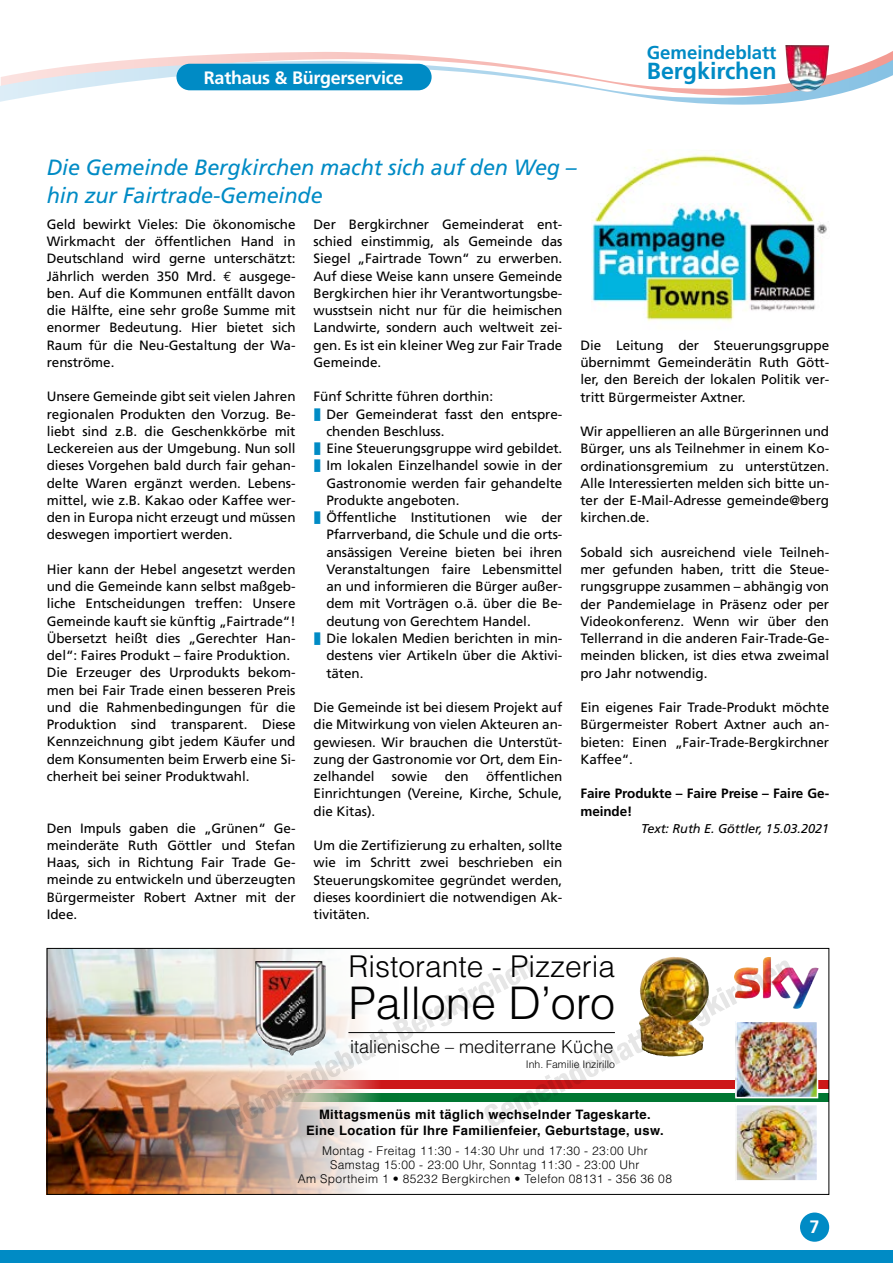
<style>
.page{position:relative;width:893px;height:1263px;background:#fff}
.page>*{position:absolute;margin:0;border:0;box-sizing:border-box;transform-origin:0 0}
.t1{font:300 45px "Helvetica";color:#000}
.t2{font:300 30px "Helvetica";color:#000}
.t3{font:700 23.25px "Frutiger";color:#008bc5}
.t4{font:italic 22.05px/28.5px "Frutiger";letter-spacing:-.005em;color:#008bc5}
.t5{font:700 18.6px "Frutiger";letter-spacing:-.005em;color:#008bc5}
.t6{font:300 18px "Helvetica";color:#000}
.t7{font:700 18px "Frutiger";letter-spacing:-.015em;color:#fff}
.t8{font:13.5px/17.2px "Frutiger";letter-spacing:-.005em;color:#000;text-align:justify}
.t9{font:700 13.5px/17.2px "Frutiger";letter-spacing:-.005em;color:#000}
.t10{font:700 13.05px/15.6px "Helvetica";letter-spacing:.03em;color:#000;text-align:center}
.t11{font:italic 12.75px "Frutiger";letter-spacing:-.005em;color:#000}
.t12{font:300 12px/14.4px "Helvetica";letter-spacing:.03em;color:#000;text-align:center}
.t13{font:300 10.5px "Helvetica";color:#000}
.s1{font-family:"Euro Mono"}
</style>
<div class="page">
<svg style="left:0;top:53px;width:893px;height:52px"></svg>
<div style="left:0;top:1250px;width:893px;height:13px;background:#008bc5"></div>
<div style="left:800px;top:1212px;width:29px;height:30px;background:#008bc5;border-radius:50%"></div>
<div style="left:176px;top:64px;width:256px;height:26px;background:#008bc5;border-radius:13px"></div>
<img style="left:785px;top:45px;width:44px;height:48px">
<img style="left:591px;top:149px;width:236px;height:174px">
<svg style="left:794px;top:1093px;width:33px;height:9px"></svg>
<img style="left:49px;top:950px;width:313px;height:243px">
<div style="left:47px;top:948px;width:782px;height:247px;border:1px solid #000"></div>
<img style="left:659px;top:957px;width:13px;height:3px">
<img style="left:763px;top:957px;width:8px;height:3px">
<img style="left:794px;top:1024px;width:21px;height:71px">
<div style="left:735px;top:1021px;width:83px;height:77px;border:2px solid #fff"></div>
<img style="left:738px;top:1107px;width:77px;height:71px">
<div style="left:735px;top:1104px;width:83px;height:77px;border:2px solid #fff"></div>
<svg style="left:224px;top:960px;width:258px;height:168px"></svg>
<img style="left:482px;top:960px;width:312px;height:168px">
<h3 class="t7" style="left:204px;top:67px;width:201px">Rathaus &amp; Bürgerservice</h3>
<h3 class="t5" style="left:647px;top:42px;width:131px">Gemeindeblatt</h3>
<h3 class="t3" style="left:647px;top:58px;width:131px">Bergkirchen</h3>
<h3 class="t4" style="left:47px;top:152px;width:531px">Die Gemeinde Bergkirchen macht sich auf den Weg – hin zur Fairtrade-Gemeinde</h3>
<p class="t8" style="left:47px;top:215px;width:250px">Geld bewirkt Vieles: Die ökonomische Wirkmacht der öffentlichen Hand in Deutschland wird gerne unterschätzt:<br>Jährlich werden 350 Mrd. <span class="s1">€</span> ausgege&shy;ben. Auf die Kommunen entfällt davon die Hälfte, eine sehr große Summe mit enormer Bedeutung. Hier bietet sich Raum für die Neu-Gestaltung der Wa&shy;renströme.</p>
<p class="t8" style="left:47px;top:388px;width:250px">Unsere Gemeinde gibt seit vielen Jahren regionalen Produkten den Vorzug. Be&shy;liebt sind z.B. die Geschenkkörbe mit Leckereien aus der Umgebung. Nun soll dieses Vorgehen bald durch fair gehan&shy;delte Waren ergänzt werden. Lebens&shy;mittel, wie z.B. Kakao oder Kaffee wer&shy;den in Europa nicht erzeugt und müssen deswegen importiert werden.</p>
<p class="t8" style="left:47px;top:560px;width:250px;text-align:left">Hier kann der Hebel angesetzt werden und die Gemeinde kann selbst maßgeb&shy;liche Entscheidungen treffen: Unsere Gemeinde kauft sie künftig „Fairtrade“!<br>Übersetzt heißt dies „Gerechter Han&shy;del“: Faires Produkt – faire Produktion.<br>Die Erzeuger des Urprodukts bekom&shy;men bei Fair Trade einen besseren Preis und die Rahmenbedingungen für die Produktion sind transparent. Diese Kennzeichnung gibt jedem Käufer und dem Konsumenten beim Erwerb eine Si&shy;cherheit bei seiner Produktwahl.</p>
<p class="t8" style="left:314px;top:215px;width:250px">Der Bergkirchner Gemeinderat ent&shy;schied einstimmig, als Gemeinde das Siegel „Fairtrade Town“ zu erwerben.<br>Auf diese Weise kann unsere Gemeinde Bergkirchen hier ihr Verantwortungsbe&shy;wusstsein nicht nur für die heimischen Landwirte, sondern auch weltweit zei&shy;gen. Es ist ein kleiner Weg zur Fair Trade Gemeinde.</p>
<p class="t8" style="left:326px;top:388px;width:238px;text-align:left;text-indent:-13px">Fünf Schritte führen dorthin:<br>Der Gemeinderat fasst den entspre&shy;chenden Beschluss.<br>Eine Steuerungsgruppe wird gebildet.<br>Im lokalen Einzelhandel sowie in der<br>Gastronomie werden fair gehandelte<br>Produkte angeboten.<br>Öffentliche Institutionen wie der<br>Pfarrverband, die Schule und die orts&shy;ansässigen Vereine bieten bei ihren<br>Veranstaltungen faire Lebensmittel an und informieren die Bürger außer&shy;dem mit Vorträgen o.ä. über die Be&shy;deutung von Gerechtem Handel.<br>Die lokalen Medien berichten in min&shy;destens vier Artikeln über die Aktivi&shy;täten.</p>
<p class="t8" style="left:314px;top:698px;width:250px">Die Gemeinde ist bei diesem Projekt auf die Mitwirkung von vielen Akteuren an&shy;gewiesen. Wir brauchen die Unterstüt&shy;zung der Gastronomie vor Ort, dem Ein&shy;zelhandel</p>
<p class="t8" style="left:580px;top:336px;width:250px">Die Leitung der Steuerungsgruppe übernimmt Gemeinderätin Ruth Gött&shy;ler, den Bereich der lokalen Politik ver&shy;tritt Bürgermeister Axtner.</p>
<p class="t8" style="left:580px;top:423px;width:250px">Wir appellieren an alle Bürgerinnen und Bürger, uns als Teilnehmer in einem Ko&shy;ordinationsgremium zu unterstützen.<br>Alle Interessierten melden sich bitte un&shy;ter der E-Mail-Adresse gemeinde@berg kirchen.de.</p>
<p class="t8" style="left:580px;top:543px;width:250px">Sobald sich ausreichend viele Teilneh&shy;mer gefunden haben, tritt die Steue&shy;rungsgruppe zusammen – abhängig von der Pandemielage in Präsenz oder per Videokonferenz. Wenn wir über den Tellerrand in die anderen Fair-Trade-Ge&shy;meinden blicken, ist dies etwa zweimal pro Jahr notwendig.</p>
<p class="t8" style="left:580px;top:699px;width:250px">Ein eigenes Fair Trade-Produkt möchte Bürgermeister Robert Axtner auch an&shy;bieten: Einen „Fair-Trade-Bergkirchner Kaffee“.</p>
<p class="t9" style="left:580px;top:785px;width:250px">Faire Produkte – Faire Preise – Faire Ge&shy;meinde!</p>
<p class="t11" style="left:641px;top:821px;width:189px">Text: Ruth E. Göttler, 15.03.2021</p>
<p class="t8" style="left:314px;top:767px;width:250px;text-indent:173px">öffentlichen Einrichtungen (Vereine, Kirche, Schule, die Kitas).</p>
<p class="t8" style="left:314px;top:837px;width:250px">Um die Zertifizierung zu erhalten, sollte wie im Schritt zwei beschrieben ein Steuerungskomitee gegründet werden, dieses koordiniert die notwendigen Ak&shy;tivitäten.</p>
<p class="t8" style="left:392px;top:767px;width:37px">sowie</p>
<p class="t8" style="left:445px;top:767px;width:25px">den</p>
<p class="t8" style="left:47px;top:819px;width:250px">Den Impuls gaben die „Grünen“ Ge&shy;meinderäte Ruth Göttler und Stefan Haas, sich in Richtung Fair Trade Ge&shy;meinde zu entwickeln und überzeugten Bürgermeister Robert Axtner mit der Idee.</p>
<h2 class="t2" style="left:348px;top:948px;width:268px">Ristorante - Pizzeria</h2>
<h1 class="t1" style="left:348px;top:975px;width:268px">Pallone D’oro</h1>
<h3 class="t6" style="left:350px;top:1035px;width:265px">italienische – mediterrane Küche</h3>
<p class="t13" style="left:526px;top:1058px;width:91px">Inh. Familie Inzirillo</p>
<p class="t10" style="left:306px;top:1107px;width:359px">Mittagsmenüs mit täglich wechselnder Tageskarte.<br>Eine Location für Ihre Familienfeier, Geburtstage, usw.</p>
<p class="t12" style="left:298px;top:1143px;width:376px">Montag - Freitag 11:30 - 14:30 Uhr und 17:30 - 23:00 Uhr<br>Samstag 15:00 - 23:00 Uhr, Sonntag 11:30 - 23:00 Uhr<br>Am Sportheim 1 • 85232 Bergkirchen • Telefon 08131 - 356 36 08</p>
<h3 class="t7" style="left:810px;top:1216px;width:12px">7</h3>
</div>
